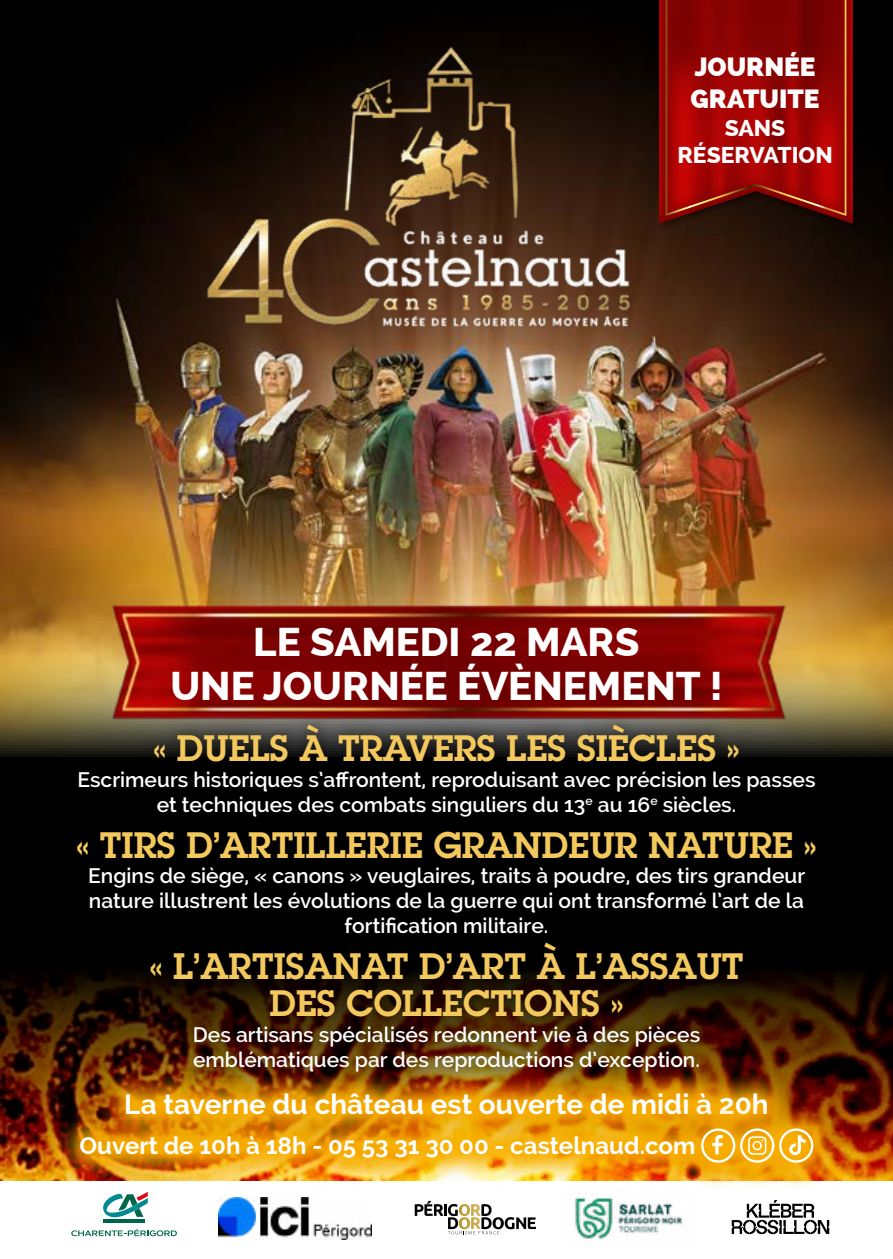
<style>
.page{position:relative;width:893px;height:1259px;background:#fff}
.page>*{position:absolute;margin:0;border:0;box-sizing:border-box;transform-origin:0 0}
.t1{font:800 40.2px/44.7px "Raleway";color:#fff;text-align:center}
.t2{font:600 36px/37.2px "Lubalin Graph Std";color:#f3c85c;text-align:center}
.t3{font:700 27.9px "Raleway";color:#fff}
.t4{font:800 26.4px/31.5px "Raleway";color:#fff}
.t5{font:700 24px "Raleway";color:#fff}
.t6{font:800 22.8px/27.3px "Raleway";color:#fff;text-align:center}
.t7{font:600 21px/25.2px "Raleway";color:#fff;text-align:center}
</style>
<div class="page">
<div style="left:0;top:670px;width:893px;height:504px;background:#000"></div>
<img style="left:0;top:973px;width:893px;height:207px">
<img style="left:0;top:0;width:893px;height:659px">
<div style="left:658px;top:0;width:201px;height:231px;background:#000;opacity:.35"></div>
<svg style="left:659px;top:0;width:194px;height:224px;background:#900f07"></svg>
<img style="left:170px;top:16px;width:539px;height:336px">
<svg style="left:101px;top:1088px;width:694px;height:14px;background:#d28401"></svg>
<img style="left:55px;top:1102px;width:786px;height:84px">
<svg style="left:701px;top:1128px;width:112px;height:34px;background:#f6bf47"></svg>
<div style="left:60px;top:1185px;width:128px;height:62px;background:#fff"></div>
<hr style="left:104px;top:1219px;width:41px;height:4px;background:#00664b">
<svg style="left:103px;top:1192px;width:45px;height:28px"></svg>
<svg style="left:71px;top:1228px;width:106px;height:8px"></svg>
<svg style="left:732px;top:1200px;width:97px;height:34px"></svg>
<img style="left:219px;top:1197px;width:152px;height:42px">
<svg style="left:415px;top:1201px;width:121px;height:33px"></svg>
<img style="left:575px;top:1188px;width:108px;height:52px">
<svg style="left:0;top:659px;width:893px;height:98px;background:#998240"></svg>
<div style="left:62px;top:710px;width:771px;height:378px;background:#000;opacity:.75"></div>
<img style="left:95px;top:589px;width:706px;height:147px">
<p class="t4" style="left:690px;top:52px;width:130px">JOURNÉE<br>GRATUITE</p>
<p class="t6" style="left:677px;top:114px;width:157px">SANS<br>RÉSERVATION</p>
<h1 class="t1" style="left:170px;top:619px;width:553px">LE SAMEDI 22 MARS<br>UNE JOURNÉE ÉVÈNEMENT !</h1>
<h2 class="t2" style="left:153px;top:729px;width:588px">« DUELS À TRAVERS LES SIÈCLES »</h2>
<p class="t7" style="left:77px;top:766px;width:740px">Escrimeurs historiques s’affrontent, reproduisant avec précision les passes et techniques des combats singuliers du 13<sup>e</sup> au 16<sup>e</sup> siècles.</p>
<h2 class="t2" style="left:76px;top:826px;width:742px">« TIRS D’ARTILLERIE GRANDEUR NATURE »</h2>
<p class="t7" style="left:88px;top:863px;width:718px">Engins de siège, « canons » veuglaires, traits à poudre, des tirs grandeur nature illustrent les évolutions de la guerre qui ont transformé l’art de la fortification militaire.</p>
<h2 class="t2" style="left:149px;top:947px;width:596px">« L’ARTISANAT D’ART À L’ASSAUT<br>DES COLLECTIONS »</h2>
<p class="t7" style="left:193px;top:1021px;width:509px;text-align:left">Des artisans spécialisés redonnent vie à des pièces emblématiques par des reproductions d’exception.</p>
<h3 class="t3" style="left:124px;top:1088px;width:646px">La taverne du château est ouverte de midi à 20h</h3>
<p class="t5" style="left:80px;top:1131px;width:617px">Ouvert de 10h à 18h - 05 53 31 30 00 - castelnaud.com</p>
</div>
